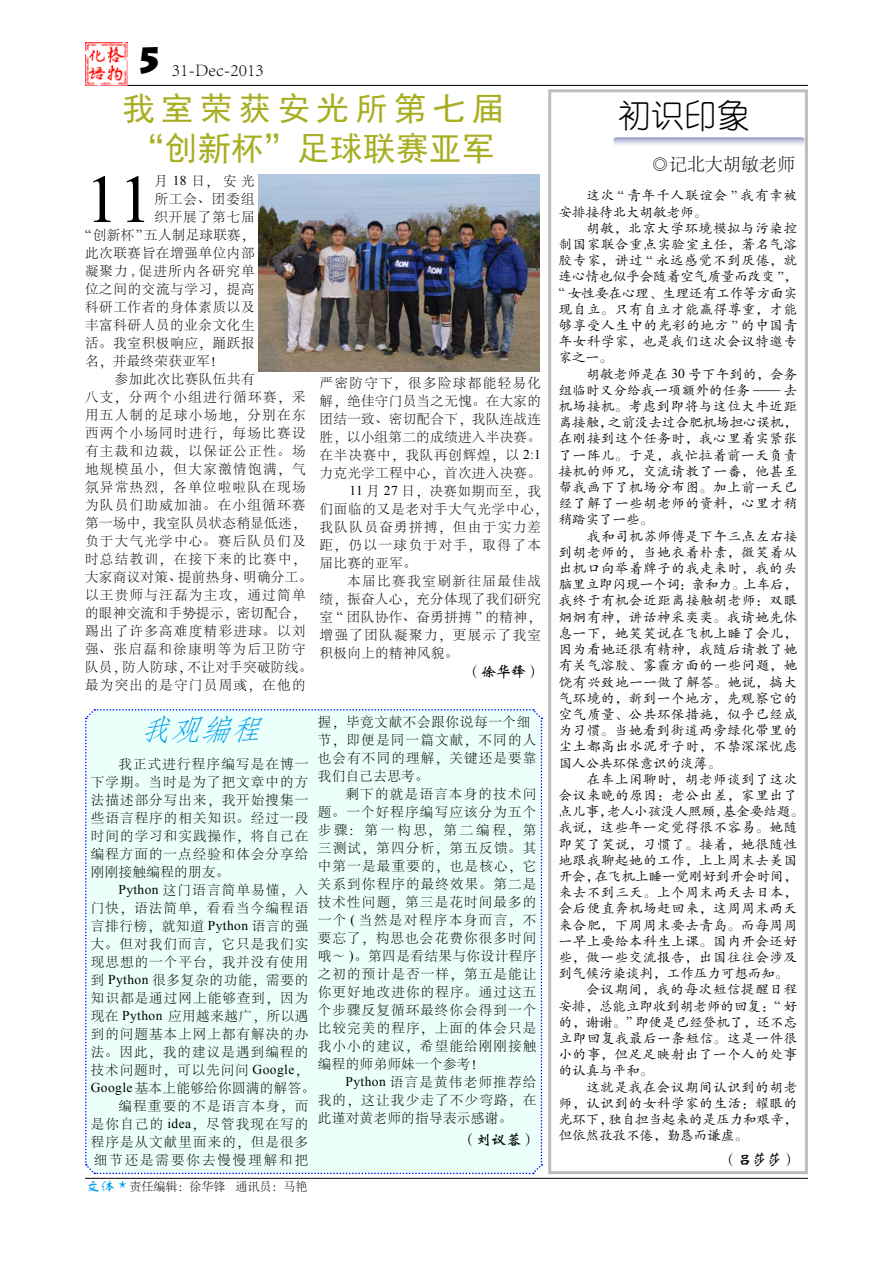
<style>
.page{position:relative;width:893px;height:1263px;background:#fff}
.page>*{position:absolute;margin:0;border:0;box-sizing:border-box;transform-origin:0 0}
.t1{font:67.8px "Times New Roman";color:#000}
.t2{font:33px/39.6px "Sim Hei";letter-spacing:.175em;color:#a8ae21}
.t3{font:33px "You Yuan";color:#000}
.t4{font:italic 30px "FZFSJW GB1 0";color:#00a0e9}
.t5{font:300 18px "Adobe Song Std";color:#000}
.t6{font:15px "FZWBK GBK1 0";color:#000}
.t7{font:13.5px/16.2px "FZKTK GBK1 0";letter-spacing:.045em;color:#000;text-align:justify}
.t8{font:300 13.5px/18px "Adobe Song Std";letter-spacing:.085em;color:#000;text-align:justify}
.t9{font:300 13.5px "Adobe Song Std";letter-spacing:.03em;color:#000}
.t10{font:300 13.5px "Adobe Song Std";letter-spacing:.105em;color:#000}
.t11{font:300 13.5px "Adobe Song Std";letter-spacing:.06em;color:#000}
.t12{font:300 13.5px "Adobe Song Std";letter-spacing:.05em;color:#000}
.t13{font:13.5px/16.2px "FZKTK GBK1 0";letter-spacing:.065em;color:#000}
.t14{font:300 13.5px "Adobe Song Std";letter-spacing:.055em;color:#000}
.t15{font:300 13.5px "Adobe Song Std";letter-spacing:.045em;color:#000}
.t16{font:300 13.5px "Adobe Song Std";letter-spacing:.065em;color:#000}
.t17{font:300 13.5px "Adobe Song Std";letter-spacing:.035em;color:#000}
.t18{font:300 13.5px "Adobe Song Std";letter-spacing:.11em;color:#000}
.t19{font:300 13.5px "Adobe Song Std";letter-spacing:.145em;color:#000}
.t20{font:300 13.5px "Adobe Song Std";letter-spacing:.025em;color:#000}
.t21{font:300 13.5px "Adobe Song Std";letter-spacing:.115em;color:#000}
.t22{font:300 13.5px "Adobe Song Std";letter-spacing:.04em;color:#000}
.t23{font:300 12px "Adobe Song Std";color:#000}
.s1{font-family:"Lithos Pro";font-weight:900;font-size:36px}
.s2{font-family:"Times New Roman";font-weight:400}
.s3{font-family:"FZSTK GBK1 0";font-weight:400;font-size:15px;color:#00a0e9}
.s4{font-family:"FZKTK GBK1 0";font-weight:400;font-size:15px;color:#00a0e9}
.s5{font-family:"Times New Roman"}
</style>
<div class="page">
<hr style="left:85px;top:85px;width:723px;height:1px;background:#000">
<hr style="left:85px;top:1178px;width:723px;height:1px;background:#000">
<div style="left:85px;top:709px;width:457px;height:465px;background:#ebfffb"></div>
<img style="left:85px;top:43px;width:43px;height:42px">
<img style="left:259px;top:175px;width:281px;height:197px">
<h3 class="t5" style="left:135px;top:59px;width:130px"><span class="s1">5</span> 31-Dec-2013</h3>
<h2 class="t2" style="left:122px;top:89px;width:384px">我室荣获安光所第七届“创新杯”足球联赛亚军</h2>
<h1 class="t1" style="left:85px;top:154px;width:69px">11</h1>
<p class="t8" style="left:154px;top:173px;width:102px">月<span class="s2">18</span>日，安光</p>
<p class="t8" style="left:154px;top:191px;width:102px">所工会、团委组</p>
<p class="t8" style="left:154px;top:209px;width:102px">织开展了第七届</p>
<p class="t20" style="left:85px;top:228px;width:171px"><span class="s2">“</span>创新杯<span class="s2">”</span>五人制足球联赛，</p>
<p class="t12" style="left:85px;top:246px;width:171px">此次联赛旨在增强单位内部</p>
<p class="t8" style="left:85px;top:263px;width:171px">凝聚力 <span class="s2">,</span> 促进所内各研究单</p>
<p class="t14" style="left:85px;top:282px;width:171px">位之间的交流与学习，提高</p>
<p class="t12" style="left:85px;top:300px;width:171px">科研工作者的身体素质以及</p>
<p class="t12" style="left:85px;top:318px;width:171px">丰富科研人员的业余文化生</p>
<p class="t14" style="left:85px;top:336px;width:171px">活。我室积极响应，踊跃报</p>
<p class="t9" style="left:85px;top:354px;width:140px">名，并最终荣获亚军！</p>
<p class="t22" style="left:115px;top:372px;width:141px">参加此次比赛队伍共有</p>
<p class="t10" style="left:85px;top:390px;width:222px">八支，分两个小组进行循环赛，采</p>
<p class="t8" style="left:85px;top:407px;width:222px">用五人制的足球小场地，分别在东</p>
<p class="t8" style="left:85px;top:425px;width:222px">西两个小场同时进行，每场比赛设</p>
<p class="t10" style="left:85px;top:444px;width:222px">有主裁和边裁，以保证公正性。场</p>
<p class="t10" style="left:85px;top:462px;width:222px">地规模虽小，但大家激情饱满，气</p>
<p class="t8" style="left:85px;top:478px;width:222px">氛异常热烈，各单位啦啦队在现场</p>
<p class="t8" style="left:85px;top:496px;width:222px">为队员们助威加油。在小组循环赛</p>
<p class="t9" style="left:85px;top:516px;width:222px">第一场中，我室队员状态稍显低迷，</p>
<p class="t8" style="left:85px;top:532px;width:222px">负于大气光学中心。赛后队员们及</p>
<p class="t10" style="left:85px;top:552px;width:222px">时总结教训，在接下来的比赛中，</p>
<p class="t9" style="left:85px;top:570px;width:229px">大家商议对策、提前热身、明确分工。</p>
<p class="t8" style="left:85px;top:586px;width:222px">以王贵师与汪磊为主攻，通过简单</p>
<p class="t9" style="left:85px;top:606px;width:222px">的眼神交流和手势提示，密切配合，</p>
<p class="t8" style="left:85px;top:622px;width:222px">踢出了许多高难度精彩进球。以刘</p>
<p class="t8" style="left:85px;top:640px;width:222px">强、张启磊和徐康明等为后卫防守</p>
<p class="t9" style="left:85px;top:660px;width:229px">队员，防人防球，不让对手突破防线。</p>
<p class="t8" style="left:85px;top:676px;width:222px">最为突出的是守门员周彧，在他的</p>
<h3 class="t4" style="left:140px;top:713px;width:134px">我观编程</h3>
<p class="t8" style="left:91px;top:755px;width:219px;text-indent:28px">我正式进行程序编写是在博一下学期。当时是为了把文章中的方法描述部分写出来，我开始搜集一些语言程序的相关知识。经过一段时间的学习和实践操作，将自己在编程方面的一点经验和体会分享给刚刚接触编程的朋友。</p>
<p class="t8" style="left:118px;top:881px;width:191px"><span class="s2">Python</span> 这门语言简单易懂，入</p>
<p class="t8" style="left:91px;top:899px;width:219px">门快，语法简单，看看当今编程语</p>
<p class="t11" style="left:91px;top:918px;width:219px">言排行榜，就知道 <span class="s2">Python</span> 语言的强</p>
<p class="t8" style="left:91px;top:935px;width:219px">大。但对我们而言，它只是我们实</p>
<p class="t8" style="left:91px;top:953px;width:219px">现思想的一个平台，我并没有使用</p>
<p class="t11" style="left:91px;top:972px;width:219px">到 <span class="s2">Python</span> 很多复杂的功能，需要的</p>
<p class="t8" style="left:91px;top:989px;width:219px">知识都是通过网上能够查到，因为</p>
<p class="t15" style="left:91px;top:1008px;width:219px">现在 <span class="s2">Python</span> 应用越来越广，所以遇</p>
<p class="t8" style="left:91px;top:1025px;width:219px">到的问题基本上网上都有解决的办</p>
<p class="t8" style="left:91px;top:1043px;width:219px">法。因此，我的建议是遇到编程的</p>
<p class="t8" style="left:91px;top:1061px;width:219px">技术问题时，可以先问问 <span class="s2">Google</span>，</p>
<p class="t9" style="left:91px;top:1080px;width:226px"><span class="s2">Google</span>基本上能够给你圆满的解答。</p>
<p class="t8" style="left:118px;top:1097px;width:191px">编程重要的不是语言本身，而</p>
<p class="t8" style="left:91px;top:1115px;width:219px">是你自己的 <span class="s2">idea</span>，尽管我现在写的</p>
<p class="t8" style="left:91px;top:1133px;width:219px">程序是从文献里面来的，但是很多</p>
<p class="t19" style="left:94px;top:1152px;width:216px">细节还是需要你去慢慢理解和把</p>
<p class="t23" style="left:85px;top:1180px;width:224px"><span class="s3">文体</span> <span class="s4">*</span> 责任编辑：徐华锋 通讯员：马艳</p>
<p class="t10" style="left:320px;top:376px;width:223px">严密防守下，很多险球都能轻易化</p>
<p class="t9" style="left:320px;top:394px;width:223px">解，绝佳守门员当之无愧。在大家的</p>
<p class="t9" style="left:320px;top:412px;width:223px">团结一致、密切配合下，我队连战连</p>
<p class="t9" style="left:320px;top:430px;width:223px">胜，以小组第二的成绩进入半决赛。</p>
<p class="t16" style="left:320px;top:448px;width:223px">在半决赛中，我队再创辉煌，以 <span class="s2">2:1</span></p>
<p class="t9" style="left:320px;top:466px;width:223px">力克光学工程中心，首次进入决赛。</p>
<p class="t8" style="left:349px;top:483px;width:193px"><span class="s2">11</span> 月 <span class="s2">27</span> 日，决赛如期而至，我</p>
<p class="t11" style="left:320px;top:502px;width:230px">们面临的又是老对手大气光学中心，</p>
<p class="t10" style="left:320px;top:520px;width:223px">我队队员奋勇拼搏，但由于实力差</p>
<p class="t18" style="left:320px;top:538px;width:223px">距，仍以一球负于对手，取得了本</p>
<p class="t8" style="left:320px;top:555px;width:98px">届比赛的亚军。</p>
<p class="t21" style="left:347px;top:574px;width:195px">本届比赛我室刷新往届最佳战</p>
<p class="t9" style="left:320px;top:592px;width:223px">绩，振奋人心，充分体现了我们研究</p>
<p class="t17" style="left:320px;top:610px;width:223px">室 <span class="s2">“</span> 团队协作、奋勇拼搏 <span class="s2">”</span> 的精神，</p>
<p class="t10" style="left:320px;top:628px;width:223px">增强了团队凝聚力，更展示了我室</p>
<p class="t9" style="left:320px;top:646px;width:140px">积极向上的精神风貌。</p>
<p class="t6" style="left:466px;top:664px;width:76px">（徐华锋）</p>
<p class="t8" style="left:318px;top:713px;width:220px;text-align:left">握，毕竟文献不会跟你说每一个细节，即便是同一篇文献，不同的人也会有不同的理解，关键还是要靠我们自己去思考。</p>
<p class="t8" style="left:318px;top:785px;width:220px;text-indent:28px">剩下的就是语言本身的技术问题。一个好程序编写应该分为五个步骤：第一构思，第二编程，第三测试，第四分析，第五反馈。其中第一是最重要的，也是核心，它关系到你程序的最终效果。第二是技术性问题，第三是花时间最多的一个 <span class="s2">(</span> 当然是对程序本身而言，不要忘了，构思也会花费你很多时间哦～ <span class="s2">)</span>。第四是看结果与你设计程序之初的预计是否一样，第五是能让你更好地改进你的程序。通过这五个步骤反复循环最终你会得到一个比较完美的程序，上面的体会只是我小小的建议，希望能给刚刚接触编程的师弟师妹一个参考！</p>
<p class="t8" style="left:318px;top:1073px;width:220px;text-indent:28px"><span class="s2">Python</span> 语言是黄伟老师推荐给我的，这让我少走了不少弯路，在此谨对黄老师的指导表示感谢。</p>
<p class="t6" style="left:461px;top:1132px;width:76px">（刘议蓉）</p>
<h2 class="t3" style="left:618px;top:98px;width:133px">初识印象</h2>
<h3 class="t5" style="left:651px;top:155px;width:146px">◎记北大胡敏老师</h3>
<p class="t13" style="left:559px;top:188px;width:240px;text-indent:28px">这次 <span class="s5">“</span> 青年千人联谊会 <span class="s5">”</span> 我有幸被安排接待北大胡敏老师。</p>
<p class="t7" style="left:559px;top:220px;width:240px;text-indent:28px">胡敏，北京大学环境模拟与污染控制国家联合重点实验室主任，著名气溶胶专家，讲过 <span class="s5">“</span> 永远感觉不到厌倦，就连心情也似乎会随着空气质量而改变 <span class="s5">”</span>，<span class="s5">“</span> 女性要在心理、生理还有工作等方面实现自立。只有自立才能赢得尊重，才能够享受人生中的光彩的地方 <span class="s5">”</span> 的中国青年女科学家，也是我们这次会议特邀专家之一。</p>
<p class="t7" style="left:559px;top:366px;width:240px;text-indent:28px">胡敏老师是在 <span class="s5">30</span> 号下午到的，会务组临时又分给我一项额外的任务 <span class="s5">——</span> 去机场接机。考虑到即将与这位大牛近距离接触，之前没去过合肥机场担心误机，在刚接到这个任务时，我心里着实紧张了一阵儿。于是，我忙拉着前一天负责接机的师兄，交流请教了一番，他甚至帮我画下了机场分布图。加上前一天已经了解了一些胡老师的资料，心里才稍稍踏实了一些。</p>
<p class="t7" style="left:559px;top:528px;width:240px;text-indent:28px">我和司机苏师傅是下午三点左右接到胡老师的，当她衣着朴素，微笑着从出机口向举着牌子的我走来时，我的头脑里立即闪现一个词：亲和力。上车后，我终于有机会近距离接触胡老师：双眼炯炯有神，讲话神采奕奕。我请她先休息一下，她笑笑说在飞机上睡了会儿，因为看她还很有精神，我随后请教了她有关气溶胶、雾霾方面的一些问题，她饶有兴致地一一做了解答。她说，搞大气环境的，新到一个地方，先观察它的空气质量、公共环保措施，似乎已经成为习惯。当她看到街道两旁绿化带里的尘土都高出水泥牙子时，不禁深深忧虑国人公共环保意识的淡薄。</p>
<p class="t7" style="left:559px;top:771px;width:247px;text-align:left;text-indent:28px">在车上闲聊时，胡老师谈到了这次会议来晚的原因：老公出差，家里出了点儿事，老人小孩没人照顾，基金要结题。我说，这些年一定觉得很不容易。她随即笑了笑说，习惯了。接着，她很随性地跟我聊起她的工作，上上周末去美国开会，在飞机上睡一觉刚好到开会时间，来去不到三天。上个周末两天去日本，会后便直奔机场赶回来，这周周末两天来合肥，下周周末要去青岛。而每周周一早上要给本科生上课。国内开会还好些，做一些交流报告，出国往往会涉及到气候污染谈判，工作压力可想而知。</p>
<p class="t7" style="left:559px;top:982px;width:240px;text-indent:28px">会议期间，我的每次短信提醒日程安排，总能立即收到胡老师的回复：<span class="s5">“</span> 好的，谢谢。<span class="s5">”</span> 即便是已经登机了，还不忘立即回复我最后一条短信。这是一件很小的事，但足足映射出了一个人的处事的认真与平和。</p>
<p class="t7" style="left:559px;top:1079px;width:240px;text-indent:28px">这就是我在会议期间认识到的胡老师，认识到的女科学家的生活：耀眼的光环下，独自担当起来的是压力和艰辛，但依然孜孜不倦，勤恳而谦虚。</p>
<p class="t6" style="left:722px;top:1152px;width:76px">（吕莎莎）</p>
</div>
